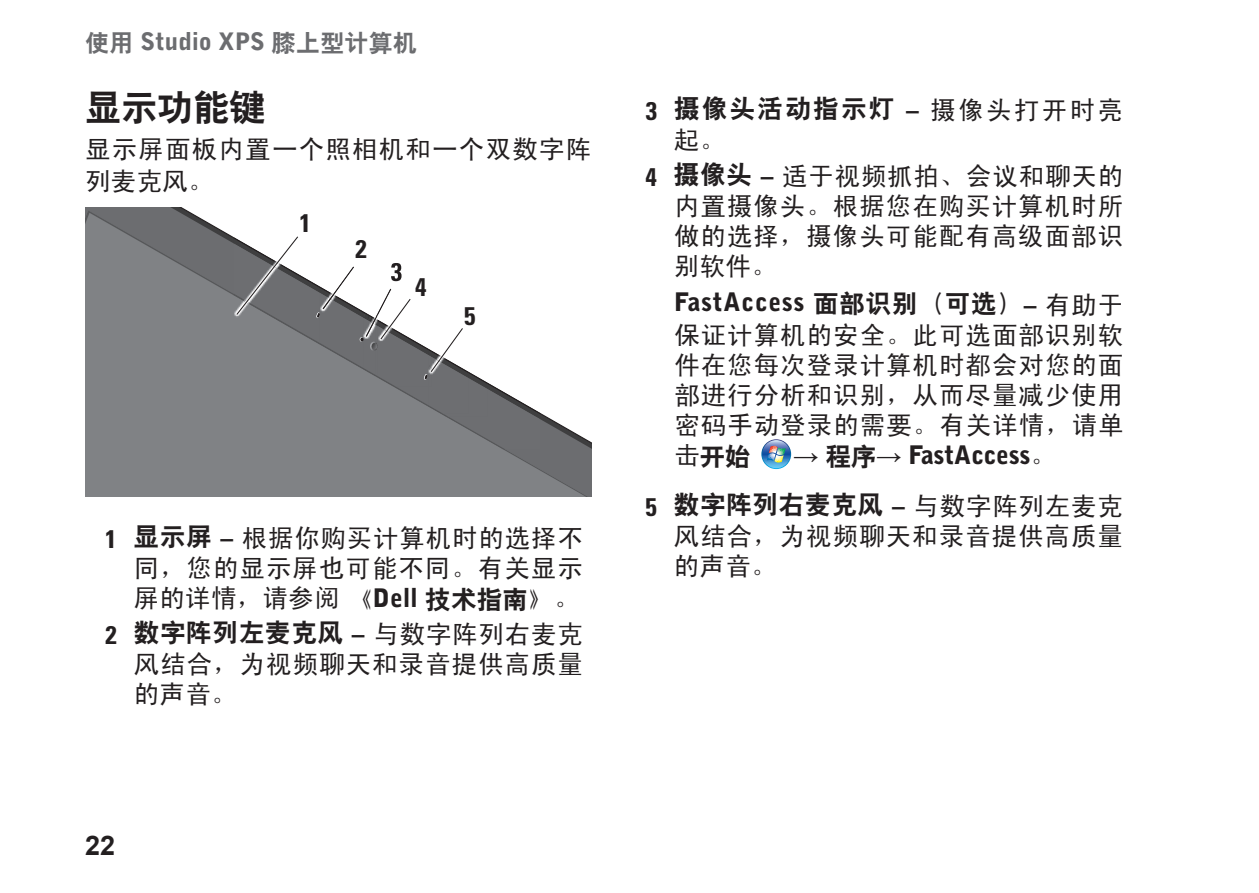
<style>
.page{position:relative;width:1259px;height:893px;background:#fff}
.page>*{position:absolute;margin:0;border:0;box-sizing:border-box;transform-origin:0 0}
.t1{font:36px "Heiti CSEG";color:#231f20}
.t2{font:700 27px "Arial";color:#231f20}
.t3{font:25.5px/30px "Sim Hei";letter-spacing:.04em;color:#231f20}
.t4{font:25.5px "Heiti CSEG";letter-spacing:.03em;color:#231f20}
.t5{font:900 25.5px "Bell Gothic BT";letter-spacing:.03em;color:#231f20}
.t6{font:25.5px "Heiti CSEG";letter-spacing:.09em;color:#231f20}
.t7{font:900 25.5px "Bell Gothic BT";letter-spacing:-.005em;color:#231f20}
.t8{font:700 condensed 25.5px "Univers";color:#231f20}
.t9{font:900 24px "Bell Gothic BT";letter-spacing:.01em;color:#6c6d70}
.s1{font-family:"Heiti CSEG";font-weight:400}
.s2{font-family:"Univers";font-weight:700;font-stretch:condensed}
.s3{font-family:"Heiti CSEG"}
.s4{font-family:"Bell Gothic BT";font-weight:900}
.s5{font-family:"Sim Hei"}
.s6{font-family:"Sim Hei";font-weight:400}
.s7{font-family:"Arial";font-weight:400}
</style>
<div class="page">
<svg style="left:85px;top:208px;width:506px;height:288px;fill:#808285"></svg>
<img style="left:431px;top:286px;width:37px;height:10px">
<img style="left:363px;top:392px;width:15px;height:22px">
<img style="left:375px;top:264px;width:56px;height:32px">
<img style="left:375px;top:351px;width:3px;height:17px">
<img style="left:391px;top:264px;width:10px;height:17px">
<img style="left:234px;top:234px;width:141px;height:30px">
<img style="left:234px;top:295px;width:129px;height:97px">
<img style="left:234px;top:237px;width:86px;height:51px">
<img style="left:320px;top:264px;width:55px;height:23px">
<img style="left:320px;top:313px;width:40px;height:30px">
<img style="left:320px;top:369px;width:43px;height:17px">
<img style="left:320px;top:343px;width:43px;height:26px">
<img style="left:354px;top:287px;width:9px;height:26px">
<img style="left:363px;top:286px;width:12px;height:82px">
<svg style="left:363px;top:368px;width:15px;height:24px"></svg>
<svg style="left:316px;top:267px;width:38px;height:52px"></svg>
<svg style="left:236px;top:236px;width:62px;height:79px"></svg>
<img style="left:431px;top:296px;width:57px;height:29px">
<img style="left:378px;top:355px;width:50px;height:62px">
<img style="left:393px;top:386px;width:35px;height:20px">
<img style="left:410px;top:296px;width:21px;height:29px">
<img style="left:378px;top:350px;width:45px;height:5px">
<img style="left:378px;top:376px;width:17px;height:10px">
<img style="left:410px;top:320px;width:18px;height:30px">
<svg style="left:360px;top:289px;width:50px;height:62px"></svg>
<img style="left:488px;top:325px;width:52px;height:58px">
<img style="left:488px;top:414px;width:52px;height:35px">
<img style="left:428px;top:417px;width:18px;height:32px">
<img style="left:446px;top:417px;width:59px;height:32px">
<img style="left:488px;top:383px;width:52px;height:31px">
<img style="left:468px;top:325px;width:20px;height:47px">
<img style="left:448px;top:384px;width:40px;height:33px">
<img style="left:468px;top:372px;width:20px;height:12px">
<img style="left:431px;top:325px;width:37px;height:25px">
<img style="left:428px;top:373px;width:40px;height:41px">
<svg style="left:428px;top:406px;width:20px;height:11px"></svg>
<img style="left:428px;top:405px;width:15px;height:9px">
<img style="left:463px;top:350px;width:5px;height:23px">
<img style="left:428px;top:381px;width:3px;height:5px">
<svg style="left:423px;top:328px;width:40px;height:53px"></svg>
<svg style="left:761px;top:439px;width:30px;height:30px"></svg>
<svg style="left:762px;top:440px;width:28px;height:28px"></svg>
<svg style="left:767px;top:446px;width:19px;height:16px"></svg>
<p class="t9" style="left:85px;top:26px;width:333px"><span class="s1">使用</span> Studio XPS <span class="s1">膝上型计算机</span></p>
<h1 class="t1" style="left:85px;top:90px;width:181px">显示功能键</h1>
<p class="t3" style="left:85px;top:134px;width:508px;line-height:31.5px">显示屏面板内置一个照相机和一个双数字阵列麦克风。</p>
<p class="t8" style="left:299px;top:207px;width:13px">1</p>
<p class="t8" style="left:355px;top:233px;width:13px">2</p>
<p class="t8" style="left:415px;top:272px;width:13px">4</p>
<p class="t8" style="left:464px;top:300px;width:13px">5</p>
<p class="t3" style="left:134px;top:523px;width:451px;text-align:justify;text-indent:-28px"><span class="s2">1</span> <span class="s3">显示屏</span> <span class="s4">–</span> 根据你购买计算机时的选择不同，您的显示屏也可能不同。有关显示屏的详情，请参阅<span class="s3">《</span><span class="s4">Dell</span> <span class="s3">技术指南》</span>。</p>
<p class="t4" style="left:105px;top:619px;width:479px"><span class="s2">2</span> 数字阵列左麦克风 <span class="s4">–</span> <span class="s5">与数字阵列右麦克</span></p>
<p class="t3" style="left:134px;top:649px;width:451px">风结合，为视频聊天和录音提供高质量的声音。</p>
<p class="t2" style="left:85px;top:827px;width:32px">22</p>
<p class="t6" style="left:646px;top:96px;width:479px"><span class="s2">3</span> 摄像头活动指示灯 <span class="s4">–</span> <span class="s5">摄像头打开时亮</span></p>
<p class="t3" style="left:645px;top:122px;width:479px;line-height:36px;text-indent:28px">起。<br><span class="s2">4</span> <span class="s3">摄像头</span> <span class="s4">–</span> 适于视频抓拍、会议和聊天的</p>
<p class="t3" style="left:674px;top:191px;width:451px;text-align:justify">内置摄像头。根据您在购买计算机时所做的选择，摄像头可能配有高级面部识别软件。</p>
<p class="t5" style="left:674px;top:285px;width:451px">FastAccess <span class="s1">面部识别（可选）</span>– <span class="s6">有助于</span></p>
<p class="t3" style="left:674px;top:319px;width:451px;text-align:justify">保证计算机的安全。此可选面部识别软件在您每次登录计算机时都会对您的面部进行分析和识别，从而尽量减少使用密码手动登录的需要。有关详情，请单</p>
<p class="t4" style="left:674px;top:443px;width:78px"><span class="s5">击</span>开始</p>
<p class="t7" style="left:793px;top:438px;width:264px"><span class="s7">→</span> <span class="s1">程序</span><span class="s7">→</span> FastAccess<span class="s6">。</span></p>
<p class="t4" style="left:645px;top:491px;width:479px"><span class="s2">5</span> 数字阵列右麦克风 <span class="s4">–</span> <span class="s5">与数字阵列左麦克</span></p>
<p class="t3" style="left:674px;top:520px;width:451px">风结合，为视频聊天和录音提供高质量的声音。</p>
</div>
